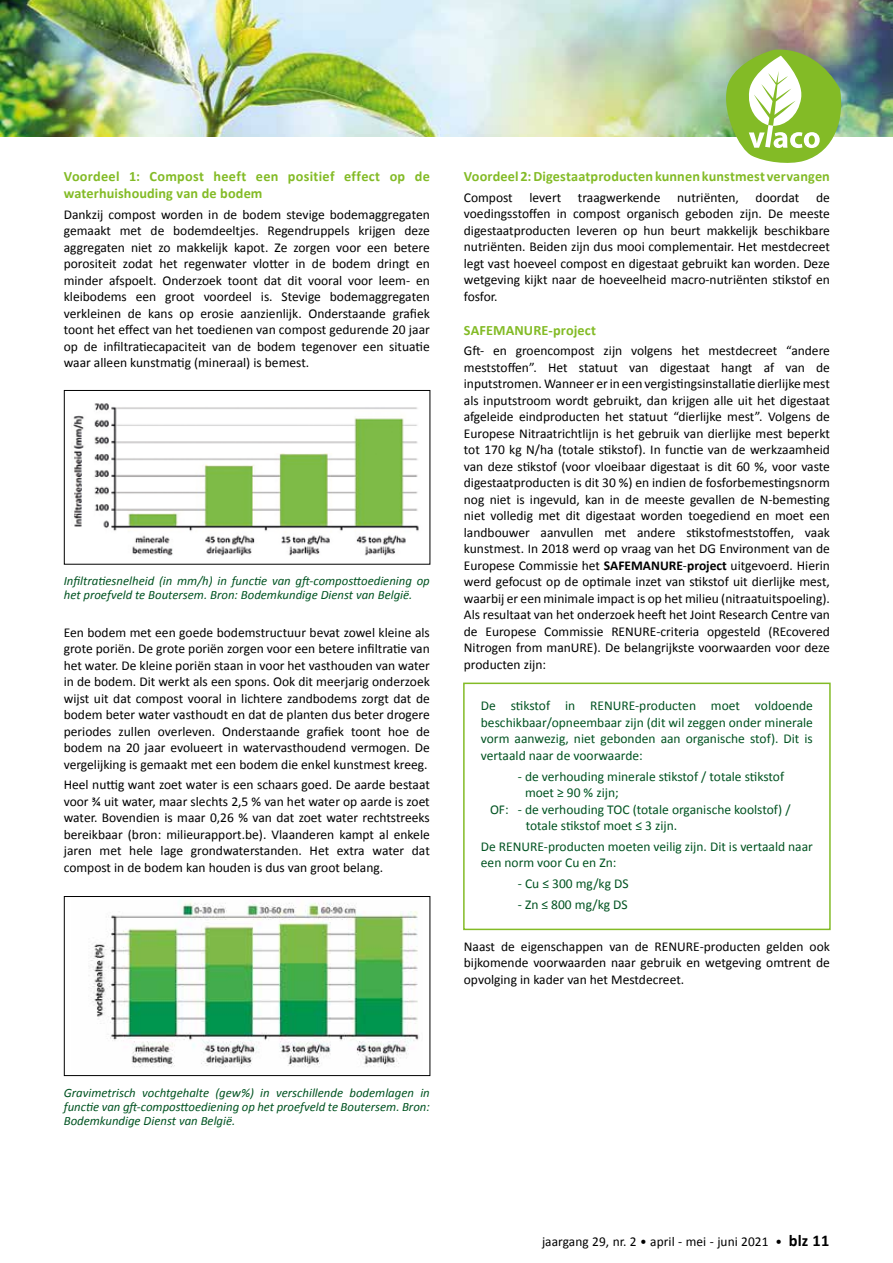
<style>
.page{position:relative;width:893px;height:1263px;background:#fff}
.page>*{position:absolute;margin:0;border:0;box-sizing:border-box;transform-origin:0 0}
.t1{font:700 14.25px/17.1px "Calibri";letter-spacing:.01em;color:#83bb26}
.t2{font:13.5px/16.5px "Calibri";color:#000;text-align:justify}
.t3{font:13.5px/16.5px "Calibri";color:#005321;text-align:justify}
.t4{font:13.05px "Calibri";letter-spacing:.08em;color:#83bb26}
.t5{font:italic 12.75px/14.2px "Calibri";color:#005321}
.s1{font-weight:700}
.s2{font-weight:700;font-size:16.5px}
</style>
<div class="page">
<div style="left:463px;top:682px;width:368px;height:248px;border:2px solid #83bb26"></div>
<img style="left:73px;top:403px;width:346px;height:153px">
<div style="left:64px;top:390px;width:366px;height:174px;border:1px solid #000"></div>
<img style="left:90px;top:902px;width:329px;height:165px">
<div style="left:64px;top:896px;width:366px;height:180px;border:1px solid #000"></div>
<img style="left:0;top:0;width:893px;height:136px">
<svg style="left:726px;top:50px;width:115px;height:113px"></svg>
<p class="t1" style="left:64px;top:167px;width:368px">Voordeel 1: Compost heeft een positief effect op de waterhuishouding van de bodem</p>
<p class="t2" style="left:64px;top:206px;width:368px">Dankzij compost worden in de bodem stevige bodemaggregaten gemaakt met de bodemdeeltjes. Regendruppels krijgen deze aggregaten niet zo makkelijk kapot. Ze zorgen voor een betere porositeit zodat het regenwater vlotter in de bodem dringt en minder afspoelt. Onderzoek toont dat dit vooral voor leem- en kleibodems een groot voordeel is. Stevige bodemaggregaten verkleinen de kans op erosie aanzienlijk. Onderstaande grafiek toont het effect van het toedienen van compost gedurende 20 jaar op de infiltratiecapaciteit van de bodem tegenover een situatie waar alleen kunstmatig (mineraal) is bemest.</p>
<p class="t5" style="left:64px;top:573px;width:368px">Infiltratiesnelheid (in mm/h) in functie van gft-composttoediening op het proefveld te Boutersem. Bron: Bodemkundige Dienst van België.</p>
<p class="t2" style="left:64px;top:624px;width:368px">Een bodem met een goede bodemstructuur bevat zowel kleine als grote poriën. De grote poriën zorgen voor een betere infiltratie van het water. De kleine poriën staan in voor het vasthouden van water in de bodem. Dit werkt als een spons. Ook dit meerjarig onderzoek wijst uit dat compost vooral in lichtere zandbodems zorgt dat de bodem beter water vasthoudt en dat de planten dus beter drogere periodes zullen overleven. Onderstaande grafiek toont hoe de bodem na 20 jaar evolueert in watervasthoudend vermogen. De vergelijking is gemaakt met een bodem die enkel kunstmest kreeg.</p>
<p class="t2" style="left:64px;top:776px;width:368px">Heel nuttig want zoet water is een schaars goed. De aarde bestaat voor ¾ uit water, maar slechts 2,5 % van het water op aarde is zoet water. Bovendien is maar 0,26 % van dat zoet water rechtstreeks bereikbaar (bron: milieurapport.be). Vlaanderen kampt al enkele jaren met hele lage grondwaterstanden. Het extra water dat compost in de bodem kan houden is dus van groot belang.</p>
<p class="t4" style="left:674px;top:167px;width:209px">Vlaamse Compostorganisatie vzw</p>
<p class="t1" style="left:464px;top:167px;width:368px">Voordeel 2: Digestaatproducten kunnen kunstmest vervangen</p>
<p class="t2" style="left:464px;top:188px;width:368px">Compost levert traagwerkende nutriënten, doordat de voedingsstoffen in compost organisch geboden zijn. De meeste digestaatproducten leveren op hun beurt makkelijk beschikbare nutriënten. Beiden zijn dus mooi complementair. Het mestdecreet legt vast hoeveel compost en digestaat gebruikt kan worden. Deze wetgeving kijkt naar de hoeveelheid macro-nutriënten stikstof en fosfor.</p>
<p class="t1" style="left:464px;top:321px;width:134px">SAFEMANURE-project</p>
<p class="t2" style="left:464px;top:342px;width:368px;text-align:left">Gft- en groencompost zijn volgens het mestdecreet “andere meststoffen”. Het statuut van digestaat hangt af van de inputstromen. Wanneer er in een vergistingsinstallatie dierlijke mest als inputstroom wordt gebruikt, dan krijgen alle uit het digestaat afgeleide eindproducten het statuut “dierlijke mest”. Volgens de Europese Nitraatrichtlijn is het gebruik van dierlijke mest beperkt tot 170 kg N/ha (totale stikstof). In functie van de werkzaamheid van deze stikstof (voor vloeibaar digestaat is dit 60 %, voor vaste digestaatproducten is dit 30 %) en indien de fosforbemestingsnorm nog niet is ingevuld, kan in de meeste gevallen de N-bemesting niet volledig met dit digestaat worden toegediend en moet een landbouwer aanvullen met andere stikstofmeststoffen, vaak kunstmest. In 2018 werd op vraag van het DG Environment van de Europese Commissie het <span class="s1">SAFEMANURE</span>-<span class="s1">project</span> uitgevoerd. Hierin werd gefocust op de optimale inzet van stikstof uit dierlijke mest, waarbij er een minimale impact is op het milieu (nitraatuitspoeling).<br>Als resultaat van het onderzoek heeft het Joint Research Centre van de Europese Commissie RENURE-criteria opgesteld (REcovered Nitrogen from manURE). De belangrijkste voorwaarden voor deze producten zijn:</p>
<p class="t3" style="left:481px;top:697px;width:334px">De stikstof in RENURE-producten moet voldoende beschikbaar/opneembaar zijn (dit wil zeggen onder minerale vorm aanwezig, niet gebonden aan organische stof). Dit is vertaald naar de voorwaarde:</p>
<p class="t3" style="left:518px;top:767px;width:268px">- de verhouding minerale stikstof / totale stikstof</p>
<p class="t3" style="left:525px;top:784px;width:95px">moet ≥ 90 % zijn;</p>
<p class="t3" style="left:490px;top:801px;width:302px">OF: - de verhouding TOC (totale organische koolstof) /</p>
<p class="t3" style="left:526px;top:817px;width:153px">totale stikstof moet ≤ 3 zijn.</p>
<p class="t3" style="left:481px;top:838px;width:334px">De RENURE-producten moeten veilig zijn. Dit is vertaald naar een norm voor Cu en Zn:</p>
<p class="t3" style="left:518px;top:875px;width:112px">- Cu ≤ 300 mg/kg DS</p>
<p class="t3" style="left:518px;top:896px;width:111px">- Zn ≤ 800 mg/kg DS</p>
<p class="t2" style="left:464px;top:937px;width:368px">Naast de eigenschappen van de RENURE-producten gelden ook bijkomende voorwaarden naar gebruik en wetgeving omtrent de opvolging in kader van het Mestdecreet.</p>
<p class="t5" style="left:64px;top:1084px;width:368px;text-align:justify">Gravimetrisch vochtgehalte (gew%) in verschillende bodemlagen in functie van gft-composttoediening op het proefveld te Boutersem. Bron:<br>Bodemkundige Dienst van België.</p>
<p class="t2" style="left:542px;top:1233px;width:289px">jaargang 29, nr. 2 • april - mei - juni 2021 • <span class="s2">blz 11</span></p>
</div>
